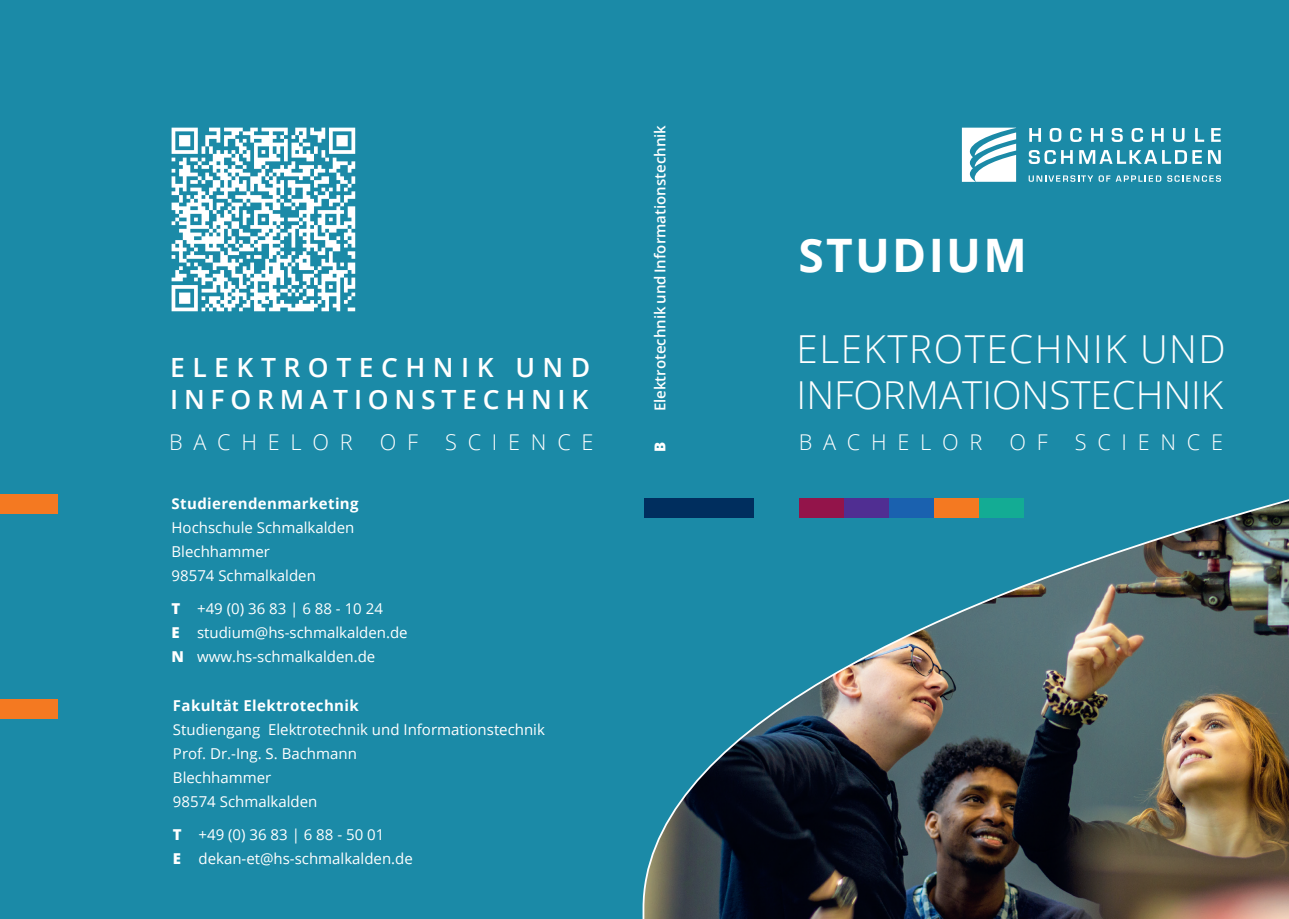
<style>
.page{position:relative;width:1289px;height:919px;background:#fff}
.page>*{position:absolute;margin:0;border:0;box-sizing:border-box;transform-origin:0 0}
.t1{font:700 46.05px "Open Sans";letter-spacing:.05em;color:#fff}
.t2{font:300 38.55px/46.2px "Open Sans";color:#fff}
.t3{font:600 26.55px/31.8px "Open Sans";letter-spacing:.22em;color:#fff}
.t4{font:300 21.75px "Open Sans";letter-spacing:.495em;color:#fff}
.t5{font:15px/24px "Open Sans";color:#fff}
.t6{font:700 15px "Open Sans";letter-spacing:.025em;color:#fff}
.t7{font:600 15px "Open Sans";color:#fff}
.t8{font:800 15px "Open Sans";color:#fff}
.s1{font-weight:800}
</style>
<div class="page">
<div style="left:0;top:0;width:692px;height:918px;background:#1b8aa7"></div>
<div style="left:619px;top:0;width:669px;height:918px;background:#1b8aa7"></div>
<svg style="left:961px;top:128px;width:55px;height:54px"></svg>
<svg style="left:1029px;top:128px;width:11px;height:14px"></svg>
<svg style="left:1049px;top:128px;width:12px;height:14px"></svg>
<svg style="left:1070px;top:128px;width:11px;height:14px"></svg>
<svg style="left:1091px;top:128px;width:11px;height:14px"></svg>
<svg style="left:1111px;top:128px;width:11px;height:14px"></svg>
<svg style="left:1131px;top:128px;width:12px;height:14px"></svg>
<svg style="left:1151px;top:128px;width:12px;height:14px"></svg>
<svg style="left:1173px;top:128px;width:11px;height:14px"></svg>
<svg style="left:1195px;top:128px;width:9px;height:14px"></svg>
<svg style="left:1211px;top:128px;width:9px;height:14px"></svg>
<svg style="left:1028px;top:150px;width:44px;height:14px"></svg>
<svg style="left:1079px;top:150px;width:107px;height:14px"></svg>
<svg style="left:1192px;top:150px;width:9px;height:14px"></svg>
<svg style="left:1208px;top:150px;width:12px;height:14px"></svg>
<svg style="left:1028px;top:175px;width:133px;height:7px"></svg>
<svg style="left:1167px;top:175px;width:53px;height:7px"></svg>
<img style="left:642px;top:498px;width:646px;height:420px">
<div style="left:799px;top:498px;width:45px;height:20px;background:#93144a"></div>
<div style="left:644px;top:498px;width:110px;height:20px;background:#002e5e"></div>
<div style="left:844px;top:498px;width:44px;height:20px;background:#502e92"></div>
<div style="left:888px;top:498px;width:45px;height:20px;background:#1a61af"></div>
<div style="left:933px;top:498px;width:45px;height:20px;background:#f47921"></div>
<div style="left:978px;top:498px;width:45px;height:20px;background:#13ac94"></div>
<div style="left:0;top:494px;width:58px;height:20px;background:#f47921"></div>
<div style="left:0;top:699px;width:58px;height:20px;background:#f47921"></div>
<svg style="left:171px;top:128px;width:184px;height:183px"></svg>
<h3 class="t3" style="left:170px;top:351px;width:421px">ELEKTROTECHNIK UND<br>INFORMATIONSTECHNIK</h3>
<h3 class="t4" style="left:169px;top:427px;width:250px">BACHELOR OF</h3>
<h3 class="t4" style="left:445px;top:427px;width:150px">SCIENCE</h3>
<p class="t6" style="left:171px;top:493px;width:188px">Studierendenmarketing</p>
<p class="t5" style="left:171px;top:515px;width:184px">Hochschule Schmalkalden<br>Blechhammer<br>98574 Schmalkalden</p>
<p class="t5" style="left:171px;top:596px;width:238px"><span class="s1">T</span> +49 (0) 36 83 | 6 88 - 10 24<br><span class="s1">E</span> studium@hs-schmalkalden.de<br><span class="s1">N</span> www.hs-schmalkalden.de</p>
<p class="t6" style="left:173px;top:695px;width:187px">Fakultät Elektrotechnik</p>
<p class="t5" style="left:173px;top:717px;width:373px">Studiengang Elektrotechnik und Informationstechnik<br>Prof. Dr.-Ing. S. Bachmann<br>Blechhammer<br>98574 Schmalkalden</p>
<p class="t5" style="left:173px;top:822px;width:241px"><span class="s1">T</span> +49 (0) 36 83 | 6 88 - 50 01<br><span class="s1">E</span> dekan-et@hs-schmalkalden.de</p>
<p class="t7" style="left:649px;top:411px;width:288px;rotate:-90deg">Elektrotechnik und Informationstechnik</p>
<p class="t8" style="left:648px;top:451px;width:12px;rotate:-90deg">B</p>
<h1 class="t1" style="left:798px;top:223px;width:230px">STUDIUM</h1>
<h2 class="t2" style="left:796px;top:325px;width:430px">ELEKTROTECHNIK UND<br>INFORMATIONSTECHNIK</h2>
<h3 class="t4" style="left:798px;top:427px;width:185px">BACHELOR</h3>
<h3 class="t4" style="left:1009px;top:427px;width:40px">O F</h3>
<h3 class="t4" style="left:1074px;top:427px;width:150px">SCIENCE</h3>
</div>
